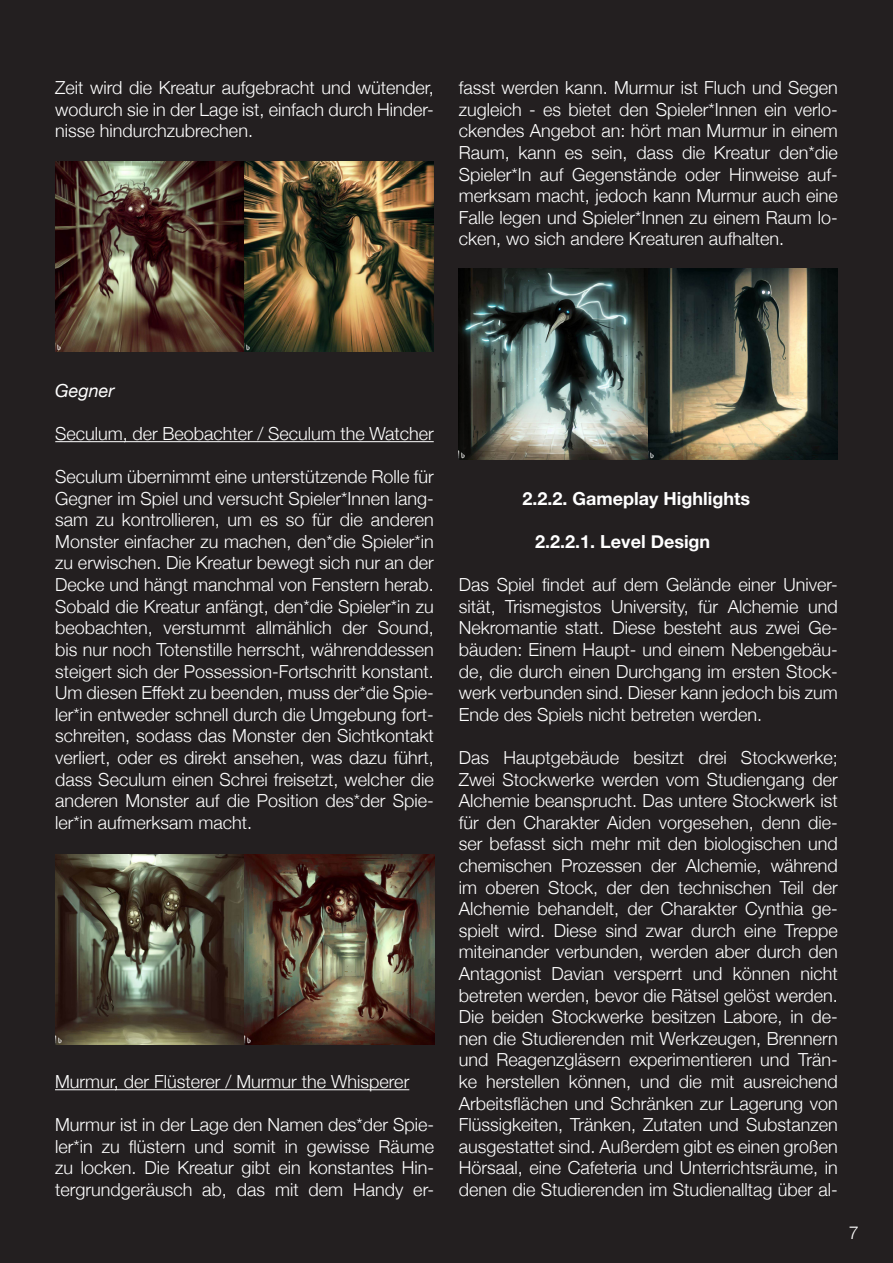
<style>
.page{position:relative;width:893px;height:1263px;background:#231f20}
.page>*{position:absolute;margin:0;border:0;box-sizing:border-box;transform-origin:0 0}
.t1{font:300 18px/21.6px "Helvetica Neue";color:#fff;text-align:justify}
.t2{font:700 18px "Helvetica Neue";color:#fff}
.t3{font:italic 18px "Helvetica Neue";color:#fff}
</style>
<div class="page">
<img style="left:55px;top:161px;width:379px;height:190px">
<img style="left:55px;top:854px;width:379px;height:190px">
<img style="left:459px;top:269px;width:379px;height:190px">
<hr style="left:55px;top:441px;width:379px;height:1px;background:#fff">
<hr style="left:55px;top:1089px;width:354px;height:1px;background:#fff">
<p class="t1" style="left:55px;top:76px;width:380px">Zeit wird die Kreatur aufgebracht und wütender, wodurch sie in der Lage ist, einfach durch Hinder&shy;nisse hindurchzubrechen.</p>
<p class="t1" style="left:459px;top:76px;width:380px">fasst werden kann. Murmur ist Fluch und Segen zugleich - es bietet den Spieler*Innen ein verlo&shy;ckendes Angebot an: hört man Murmur in einem Raum, kann es sein, dass die Kreatur den*die Spieler*In auf Gegenstände oder Hinweise auf&shy;merksam macht, jedoch kann Murmur auch eine Falle legen und Spieler*Innen zu einem Raum lo&shy;cken, wo sich andere Kreaturen aufhalten.</p>
<p class="t3" style="left:55px;top:377px;width:61px">Gegner</p>
<p class="t1" style="left:55px;top:421px;width:380px">Seculum, der Beobachter / Seculum the Watcher</p>
<p class="t1" style="left:55px;top:465px;width:380px">Seculum übernimmt eine unterstützende Rolle für Gegner im Spiel und versucht Spieler*Innen lang&shy;sam zu kontrollieren, um es so für die anderen Monster einfacher zu machen, den*die Spieler*in zu erwischen. Die Kreatur bewegt sich nur an der Decke und hängt manchmal von Fenstern herab.<br>Sobald die Kreatur anfängt, den*die Spieler*in zu beobachten, verstummt allmählich der Sound, bis nur noch Totenstille herrscht, währenddessen steigert sich der Possession-Fortschritt konstant.<br>Um diesen Effekt zu beenden, muss der*die Spie&shy;ler*in entweder schnell durch die Umgebung fort&shy;schreiten, sodass das Monster den Sichtkontakt verliert, oder es direkt ansehen, was dazu führt, dass Seculum einen Schrei freisetzt, welcher die anderen Monster auf die Position des*der Spie&shy;ler*in aufmerksam macht.</p>
<p class="t1" style="left:55px;top:1069px;width:356px">Murmur, der Flüsterer / Murmur the Whisperer</p>
<p class="t1" style="left:55px;top:1113px;width:380px">Murmur ist in der Lage den Namen des*der Spie&shy;ler*in zu flüstern und somit in gewisse Räume zu locken. Die Kreatur gibt ein konstantes Hin&shy;tergrundgeräusch ab, das mit dem Handy er-</p>
<p class="t2" style="left:522px;top:484px;width:229px">2.2.2. Gameplay Highlights</p>
<p class="t2" style="left:535px;top:527px;width:177px">2.2.2.1. Level Design</p>
<p class="t1" style="left:459px;top:573px;width:380px">Das Spiel findet auf dem Gelände einer Univer&shy;sität, Trismegistos University, für Alchemie und Nekromantie statt. Diese besteht aus zwei Ge&shy;bäuden: Einem Haupt- und einem Nebengebäu&shy;de, die durch einen Durchgang im ersten Stock&shy;werk verbunden sind. Dieser kann jedoch bis zum Ende des Spiels nicht betreten werden.</p>
<p class="t1" style="left:459px;top:745px;width:380px">Das Hauptgebäude besitzt drei Stockwerke; Zwei Stockwerke werden vom Studiengang der Alchemie beansprucht. Das untere Stockwerk ist für den Charakter Aiden vorgesehen, denn die&shy;ser befasst sich mehr mit den biologischen und chemischen Prozessen der Alchemie, während im oberen Stock, der den technischen Teil der Alchemie behandelt, der Charakter Cynthia ge&shy;spielt wird. Diese sind zwar durch eine Treppe miteinander verbunden, werden aber durch den Antagonist Davian versperrt und können nicht betreten werden, bevor die Rätsel gelöst werden.<br>Die beiden Stockwerke besitzen Labore, in de&shy;nen die Studierenden mit Werkzeugen, Brennern und Reagenzgläsern experimentieren und Trän&shy;ke herstellen können, und die mit ausreichend Arbeitsflächen und Schränken zur Lagerung von Flüssigkeiten, Tränken, Zutaten und Substanzen ausgestattet sind. Außerdem gibt es einen großen Hörsaal, eine Cafeteria und Unterrichtsräume, in denen die Studierenden im Studienalltag über al-</p>
<p class="t1" style="left:849px;top:1221px;width:12px">7</p>
</div>
